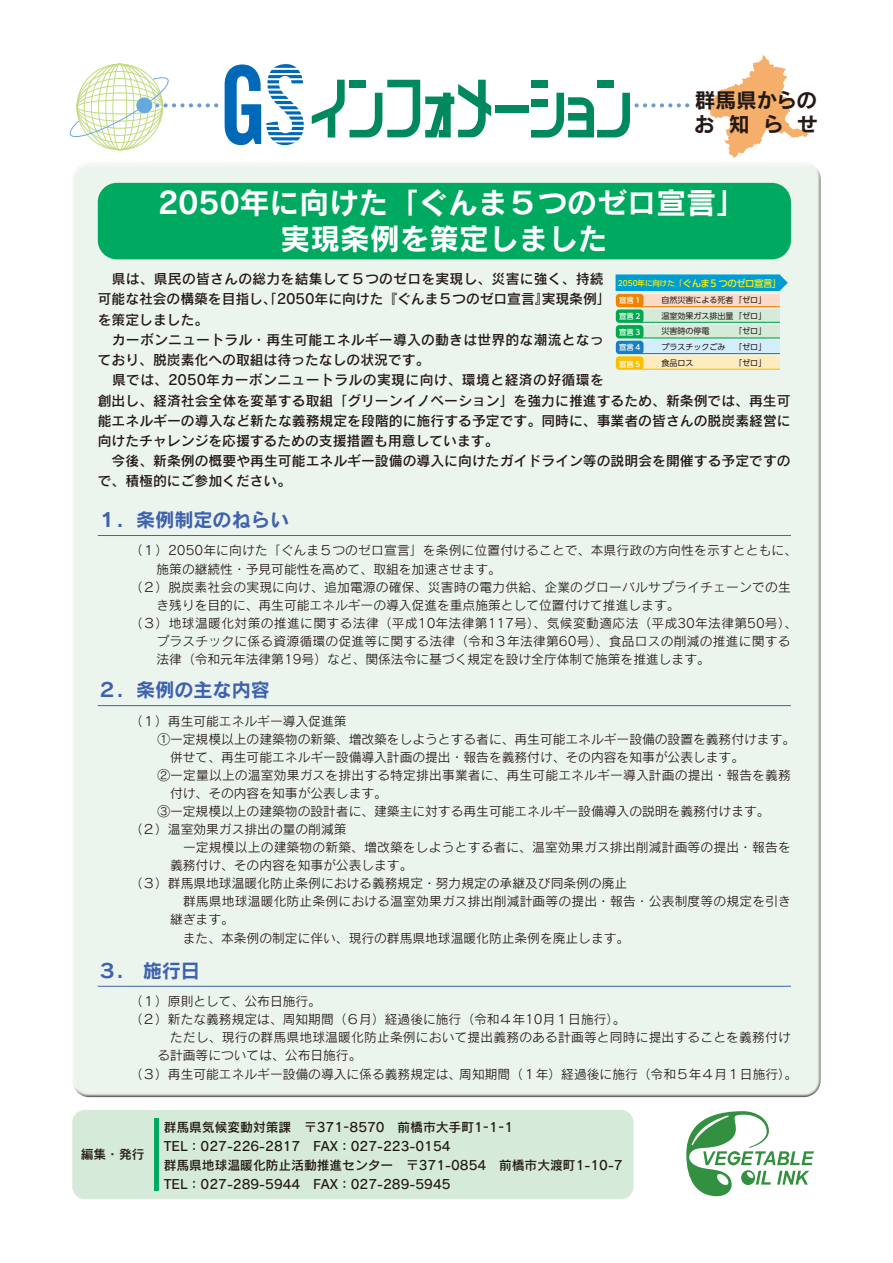
<style>
.page{position:relative;width:893px;height:1263px;background:#fff}
.page>*{position:absolute;margin:0;border:0;box-sizing:border-box;transform-origin:0 0}
.t1{font:29.7px/36.2px "Rodin Pro B";color:#fff;text-align:center}
.t2{font:20.7px/24.9px "Rodin Pro B";letter-spacing:-.02em;color:#231916}
.t3{font:19.2px "Rodin Pro B";color:#3e62ad}
.t4{font:13.8px/20.2px "Rodin Pro DB";letter-spacing:.005em;color:#231916}
.t5{font:12.75px "Rodin Pro M";color:#231916}
.t6{font:12.75px/19.2px "Rodin Pro DB";color:#231916}
.t7{font:12.75px "Rodin Pro M";letter-spacing:.02em;color:#231916}
.t8{font:12.75px "Rodin Pro M";letter-spacing:.03em;color:#231916}
.t9{font:500 9.45px "UD Shin Go Pr 6";letter-spacing:-.05em;color:#fff100}
.t10{font:8.1px/15.6px "UD Shin Go Pr 6";color:#231916;text-align:justify}
.t11{font:500 7.5px/15.9px "UD Shin Go Pr 6";color:#fff;text-align:justify}
.t12{font:500 7.5px "UD Shin Go Pr 6";color:#fff100}
.s1{font-size:7.5px}
</style>
<div class="page">
<div style="left:71px;top:167px;width:752px;height:930px;background:#ecf5ed"></div>
<div style="left:72px;top:1110px;width:562px;height:89px;background:#d5ead8;border-radius:13px"></div>
<hr style="left:154px;top:1118px;width:4px;height:73px;background:#00a960">
<svg style="left:686px;top:1111px;width:128px;height:85px"></svg>
<svg style="left:710px;top:55px;width:98px;height:103px"></svg>
<div style="left:597px;top:80px;width:17px;height:7px;background:#00895e"></div>
<div style="left:531px;top:80px;width:17px;height:7px;background:#00895e"></div>
<svg style="left:312px;top:80px;width:179px;height:57px"></svg>
<div style="left:495px;top:105px;width:33px;height:7px;background:#00895e"></div>
<svg style="left:531px;top:93px;width:99px;height:45px"></svg>
<div style="left:112px;top:64px;width:15px;height:86px;border:1px solid #c2db81;border-radius:50%"></div>
<svg style="left:636px;top:103px;width:54px;height:4px"></svg>
<svg style="left:69px;top:64px;width:235px;height:81px"></svg>
<hr style="left:98px;top:535px;width:693px;height:1px;background:#3e62ad">
<hr style="left:98px;top:986px;width:693px;height:1px;background:#3e62ad">
<hr style="left:98px;top:705px;width:693px;height:1px;background:#3e62ad">
<div style="left:98px;top:183px;width:693px;height:76px;background:#00a960;border-radius:19px"></div>
<svg style="left:616px;top:274px;width:172px;height:96px;background:#abd1c3"></svg>
<h2 class="t2" style="left:694px;top:87px;width:126px">群馬県からのお 知 ら せ</h2>
<h1 class="t1" style="left:158px;top:184px;width:590px">2050年に向けた「ぐんま５つのゼロ宣言」実現条例を策定しました</h1>
<p class="t12" style="left:618px;top:277px;width:59px">2050年に向けた</p>
<p class="t11" style="left:619px;top:292px;width:24px">宣言１宣言２宣言３宣言４宣言５</p>
<p class="t4" style="left:98px;top:268px;width:694px">　県は、県民の皆さんの総力を結集して５つのゼロを実現し、災害に強く、持続<br>可能な社会の構築を目指し、「2050年に向けた『ぐんま５つのゼロ宣言』実現条例」<br>を策定しました。<br>　カーボンニュートラル・再生可能エネルギー導入の動きは世界的な潮流となっ<br>ており、脱炭素化への取組は待ったなしの状況です。<br>　県では、2050年カーボンニュートラルの実現に向け、環境と経済の好循環を<br>創出し、経済社会全体を変革する取組「グリーンイノベーション」を強力に推進するため、新条例では、再生可能エネルギーの導入など新たな義務規定を段階的に施行する予定です。同時に、事業者の皆さんの脱炭素経営に向けたチャレンジを応援するための支援措置も用意しています。<br>　今後、新条例の概要や再生可能エネルギー設備の導入に向けたガイドライン等の説明会を開催する予定ですので、積極的にご参加ください。</p>
<p class="t9" style="left:675px;top:275px;width:108px"><span class="s1">「</span>ぐんま５つのゼロ宣言」</p>
<p class="t10" style="left:661px;top:292px;width:107px">自然災害による死者 「ゼロ」温室効果ガス排出量 「ゼロ」災害時の停電</p>
<p class="t10" style="left:661px;top:323px;width:107px;text-indent:73px">「ゼロ」プラスチックごみ 「ゼロ」食品ロス</p>
<p class="t10" style="left:734px;top:355px;width:34px">「ゼロ」</p>
<h3 class="t3" style="left:98px;top:507px;width:193px">１．条例制定のねらい</h3>
<p class="t5" style="left:130px;top:542px;width:669px">（１）2050年に向けた「ぐんま５つのゼロ宣言」を条例に位置付けることで、本県行政の方向性を示すとともに、</p>
<p class="t5" style="left:156px;top:560px;width:346px">施策の継続性・予見可能性を高めて、取組を加速させます。</p>
<p class="t7" style="left:130px;top:579px;width:663px">（２）脱炭素社会の実現に向け、追加電源の確保、災害時の電力供給、企業のグローバルサプライチェーンでの生</p>
<p class="t5" style="left:156px;top:597px;width:524px">き残りを目的に、再生可能エネルギーの導入促進を重点施策として位置付けて推進します。</p>
<p class="t8" style="left:130px;top:615px;width:669px">（３）地球温暖化対策の推進に関する法律（平成10年法律第117号）、気候変動適応法（平成30年法律第50号）、</p>
<p class="t7" style="left:156px;top:633px;width:636px">プラスチックに係る資源循環の促進等に関する法律（令和３年法律第60号）、食品ロスの削減の推進に関する</p>
<p class="t5" style="left:156px;top:651px;width:555px">法律（令和元年法律第19号）など、関係法令に基づく規定を設け全庁体制で施策を推進します。</p>
<h3 class="t3" style="left:98px;top:677px;width:174px">２．条例の主な内容</h3>
<p class="t5" style="left:130px;top:712px;width:218px">（１）再生可能エネルギー導入促進策</p>
<p class="t5" style="left:157px;top:731px;width:639px">①一定規模以上の建築物の新築、増改築をしようとする者に、再生可能エネルギー設備の設置を義務付けます。</p>
<p class="t5" style="left:157px;top:749px;width:588px">　併せて、再生可能エネルギー設備導入計画の提出・報告を義務付け、その内容を知事が公表します。</p>
<p class="t5" style="left:157px;top:767px;width:635px">②一定量以上の温室効果ガスを排出する特定排出事業者に、再生可能エネルギー導入計画の提出・報告を義務</p>
<p class="t5" style="left:170px;top:785px;width:218px">付け、その内容を知事が公表します。</p>
<p class="t5" style="left:157px;top:803px;width:614px">③一定規模以上の建築物の設計者に、建築主に対する再生可能エネルギー設備導入の説明を義務付けます。</p>
<p class="t5" style="left:130px;top:821px;width:218px">（２）温室効果ガス排出の量の削減策</p>
<p class="t5" style="left:170px;top:839px;width:622px">　一定規模以上の建築物の新築、増改築をしようとする者に、温室効果ガス排出削減計画等の提出・報告を</p>
<p class="t5" style="left:170px;top:857px;width:244px">義務付け、その内容を知事が公表します。</p>
<p class="t5" style="left:130px;top:875px;width:499px">（３）群馬県地球温暖化防止条例における義務規定・努力規定の承継及び同条例の廃止</p>
<p class="t5" style="left:170px;top:893px;width:622px">　群馬県地球温暖化防止条例における温室効果ガス排出削減計画等の提出・報告・公表制度等の規定を引き</p>
<p class="t5" style="left:170px;top:911px;width:65px">継ぎます。</p>
<p class="t5" style="left:170px;top:929px;width:461px">　また、本条例の制定に伴い、現行の群馬県地球温暖化防止条例を廃止します。</p>
<h3 class="t3" style="left:98px;top:958px;width:104px">３． 施行日</h3>
<p class="t5" style="left:130px;top:993px;width:193px">（１）原則として、公布日施行。</p>
<p class="t5" style="left:130px;top:1011px;width:523px">（２）新たな義務規定は、周知期間（６月）経過後に施行（令和４年10月１日施行）。　　</p>
<p class="t5" style="left:157px;top:1029px;width:635px">　ただし、現行の群馬県地球温暖化防止条例において提出義務のある計画等と同時に提出することを義務付け</p>
<p class="t5" style="left:157px;top:1047px;width:206px">る計画等については、公布日施行。</p>
<p class="t5" style="left:130px;top:1065px;width:669px">（３）再生可能エネルギー設備の導入に係る義務規定は、周知期間（１年）経過後に施行（令和５年４月１日施行）。</p>
<p class="t6" style="left:81px;top:1144px;width:65px">編集・発行</p>
<p class="t6" style="left:164px;top:1117px;width:460px">群馬県気候変動対策課 〒371−8570　前橋市大手町1−1−1<br>TEL：027-226-2817 FAX：027-223-0154<br>群馬県地球温暖化防止活動推進センター　〒371-0854　前橋市大渡町1-10-7<br>TEL：027-289-5944 FAX：027-289-5945</p>
</div>
